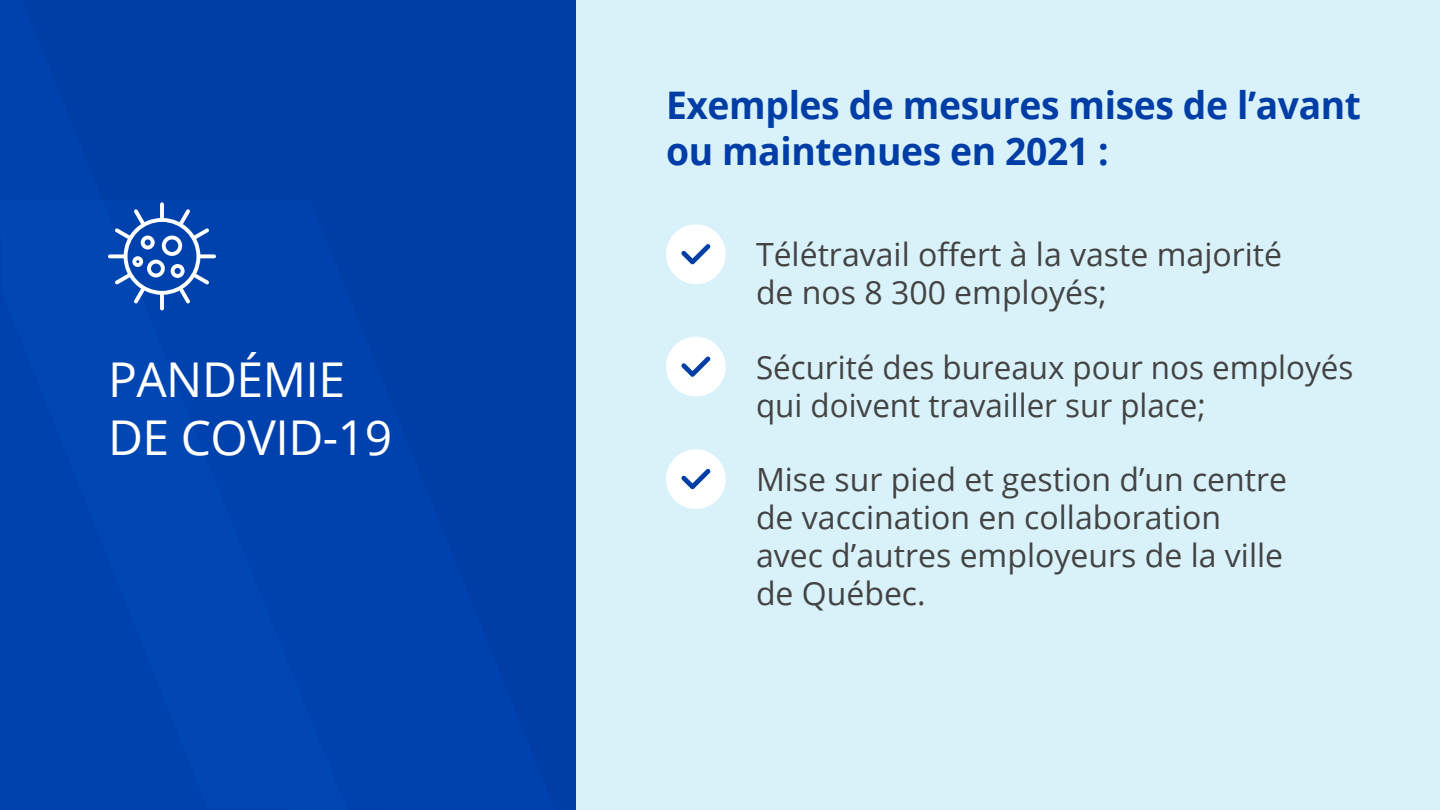
<style>
.page{position:relative;width:1440px;height:810px;background:#fff}
.page>*{position:absolute;margin:0;border:0;box-sizing:border-box;transform-origin:0 0}
.Texte_courant{font:48px/58px "Open Sans";letter-spacing:-.01em;color:#fff}
.t1{font:700 38px/45.6px "Open Sans";letter-spacing:-.01em;color:#003da5}
.t2{font:32px/38px "Open Sans";color:#434343}
</style>
<div class="page">
<div style="left:576px;top:0;width:864px;height:810px;background:#d9f2fa"></div>
<div style="left:666px;top:224px;width:60px;height:60px;background:#fff;border-radius:50%"></div>
<svg style="left:681px;top:243px;width:30px;height:22px"></svg>
<div style="left:666px;top:337px;width:60px;height:59px;background:#fff;border-radius:50%"></div>
<svg style="left:681px;top:356px;width:30px;height:22px"></svg>
<div style="left:666px;top:449px;width:60px;height:60px;background:#fff;border-radius:50%"></div>
<svg style="left:681px;top:468px;width:30px;height:22px"></svg>
<div style="left:0;top:0;width:576px;height:810px;background:#003da5"></div>
<svg style="left:0;top:200px;width:347px;height:610px"></svg>
<svg style="left:108px;top:202px;width:108px;height:108px"></svg>
<p class="Texte_courant" style="left:108px;top:349px;width:286px">PANDÉMIE<br>DE COVID-19</p>
<p class="t1" style="left:666px;top:82px;width:697px">Exemples de mesures mises de l’avant ou maintenues en 2021 :</p>
<p class="t2" style="left:756px;top:235px;width:528px">Télétravail offert à la vaste majorité de nos 8 300 employés;</p>
<p class="t2" style="left:756px;top:347px;width:599px">Sécurité des bureaux pour nos employés qui doivent travailler sur place;</p>
<p class="t2" style="left:756px;top:459px;width:533px">Mise sur pied et gestion d’un centre de vaccination en collaboration avec d’autres employeurs de la ville de Québec.</p>
</div>
